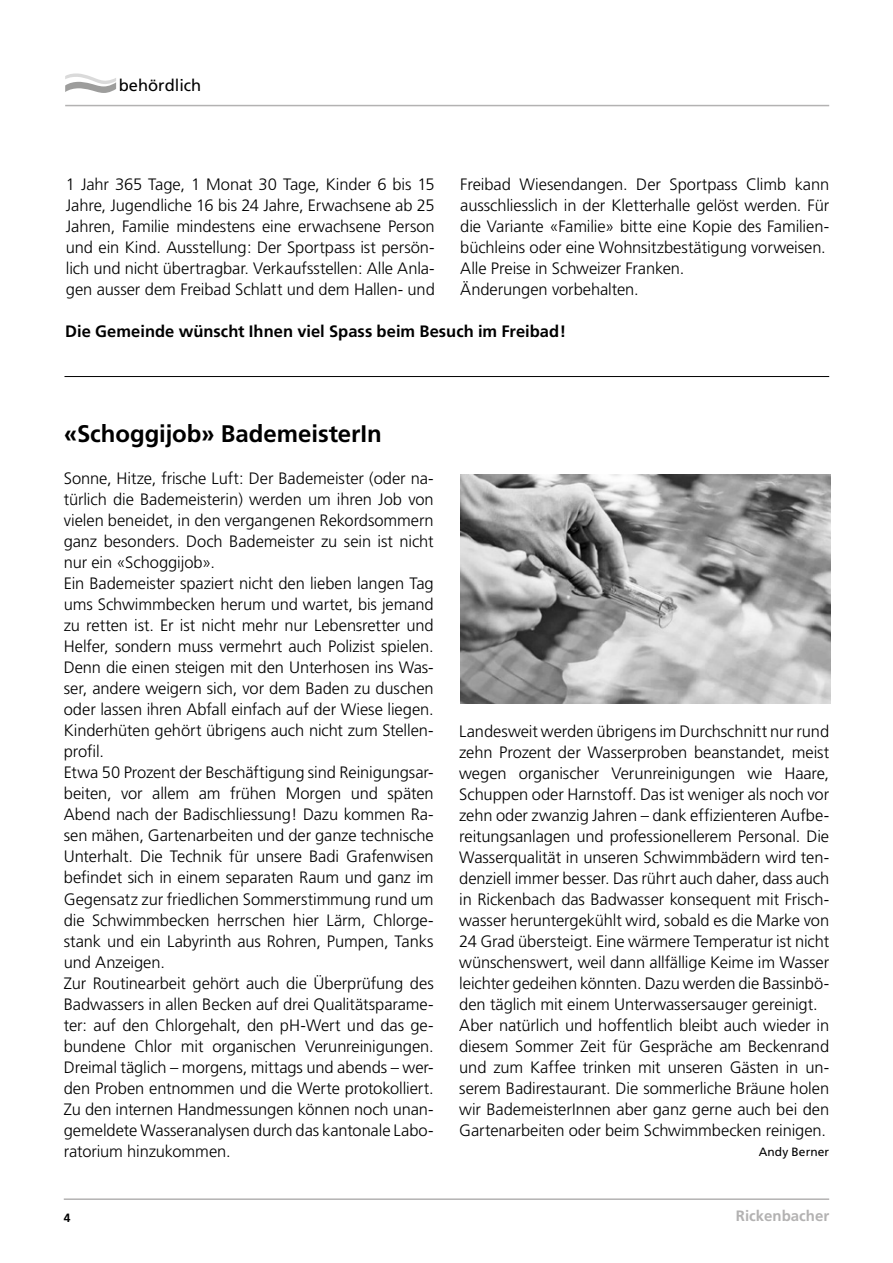
<style>
.page{position:relative;width:893px;height:1263px;background:#fff}
.page>*{position:absolute;margin:0;border:0;box-sizing:border-box;transform-origin:0 0}
.t1{font:700 24px "Frutiger";color:#000}
.t2{font:300 16.5px/21px "Frutiger";letter-spacing:-.005em;color:#000}
.t3{font:700 16.5px "Frutiger";color:#000}
.t4{font:16.5px "Frutiger";color:#000}
.t5{font:700 15px "Frutiger";color:#b3b2b2}
.t6{font:12px "Frutiger";letter-spacing:.005em;color:#000}
.t7{font:700 12px "Frutiger";color:#000}
</style>
<div class="page">
<hr style="left:65px;top:105px;width:764px;height:1px;background:#b3b2b2">
<hr style="left:64px;top:1198px;width:765px;height:2px;background:#b3b2b2">
<svg style="left:65px;top:73px;width:51px;height:20px"></svg>
<hr style="left:64px;top:376px;width:765px;height:1px;background:#000">
<img style="left:460px;top:474px;width:370px;height:230px">
<p class="t4" style="left:119px;top:76px;width:84px">behördlich</p>
<p class="t2" style="left:66px;top:174px;width:370px;text-align:justify">1 Jahr 365 Tage, 1 Monat 30 Tage, Kinder 6 bis 15<br>Jahre, Jugendliche 16 bis 24 Jahre, Erwachsene ab 25<br>Jahren, Familie mindestens eine erwachsene Person und ein Kind. Ausstellung: Der Sportpass ist persön&shy;lich und nicht übertragbar. Verkaufsstellen: Alle Anla&shy;gen ausser dem Freibad Schlatt und dem Hallen- und</p>
<p class="t2" style="left:460px;top:174px;width:370px">Freibad Wiesendangen. Der Sportpass Climb kann ausschliesslich in der Kletterhalle gelöst werden. Für die Variante «Familie» bitte eine Kopie des Familien&shy;büchleins oder eine Wohnsitzbestätigung vorweisen.<br>Alle Preise in Schweizer Franken.<br>Änderungen vorbehalten.</p>
<p class="t3" style="left:65px;top:322px;width:502px">Die Gemeinde wünscht Ihnen viel Spass beim Besuch im Freibad!</p>
<h1 class="t1" style="left:64px;top:419px;width:320px">«Schoggijob» BademeisterIn</h1>
<p class="t2" style="left:64px;top:468px;width:371px">Sonne, Hitze, frische Luft: Der Bademeister (oder na&shy;türlich die Bademeisterin) werden um ihren Job von vielen beneidet, in den vergangenen Rekordsommern ganz besonders. Doch Bademeister zu sein ist nicht nur ein «Schoggijob».<br>Ein Bademeister spaziert nicht den lieben langen Tag ums Schwimmbecken herum und wartet, bis jemand zu retten ist. Er ist nicht mehr nur Lebensretter und Helfer, sondern muss vermehrt auch Polizist spielen.<br>Denn die einen steigen mit den Unterhosen ins Was&shy;ser, andere weigern sich, vor dem Baden zu duschen oder lassen ihren Abfall einfach auf der Wiese liegen.<br>Kinderhüten gehört übrigens auch nicht zum Stellen&shy;profil.<br>Etwa 50 Prozent der Beschäftigung sind Reinigungsar&shy;beiten, vor allem am frühen Morgen und späten Abend nach der Badischliessung! Dazu kommen Ra&shy;sen mähen, Gartenarbeiten und der ganze technische Unterhalt. Die Technik für unsere Badi Grafenwisen befindet sich in einem separaten Raum und ganz im Gegensatz zur friedlichen Sommerstimmung rund um die Schwimmbecken herrschen hier Lärm, Chlorge&shy;stank und ein Labyrinth aus Rohren, Pumpen, Tanks und Anzeigen.<br>Zur Routinearbeit gehört auch die Überprüfung des Badwassers in allen Becken auf drei Qualitätsparame&shy;ter: auf den Chlorgehalt, den pH-Wert und das ge&shy;bundene Chlor mit organischen Verunreinigungen.<br>Dreimal täglich – morgens, mittags und abends – wer&shy;den Proben entnommen und die Werte protokolliert.<br>Zu den internen Handmessungen können noch unan&shy;gemeldete Wasseranalysen durch das kantonale Labo&shy;ratorium hinzukommen.</p>
<p class="t7" style="left:64px;top:1211px;width:8px">4</p>
<p class="t2" style="left:459px;top:720px;width:371px">Landesweit werden übrigens im Durchschnitt nur rund zehn Prozent der Wasserproben beanstandet, meist wegen organischer Verunreinigungen wie Haare, Schuppen oder Harnstoff. Das ist weniger als noch vor zehn oder zwanzig Jahren – dank effizienteren Aufbe&shy;reitungsanlagen und professionellerem Personal. Die Wasserqualität in unseren Schwimmbädern wird ten&shy;denziell immer besser. Das rührt auch daher, dass auch in Rickenbach das Badwasser konsequent mit Frisch&shy;wasser heruntergekühlt wird, sobald es die Marke von 24 Grad übersteigt. Eine wärmere Temperatur ist nicht wünschenswert, weil dann allfällige Keime im Wasser leichter gedeihen könnten. Dazu werden die Bassinbö&shy;den täglich mit einem Unterwassersauger gereinigt.<br>Aber natürlich und hoffentlich bleibt auch wieder in diesem Sommer Zeit für Gespräche am Beckenrand und zum Kaffee trinken mit unseren Gästen in un&shy;serem Badirestaurant. Die sommerliche Bräune holen wir BademeisterInnen aber ganz gerne auch bei den Gartenarbeiten oder beim Schwimmbecken reinigen.</p>
<p class="t6" style="left:759px;top:1145px;width:72px">Andy Berner</p>
<p class="t5" style="left:736px;top:1207px;width:95px">Rickenbacher</p>
</div>
